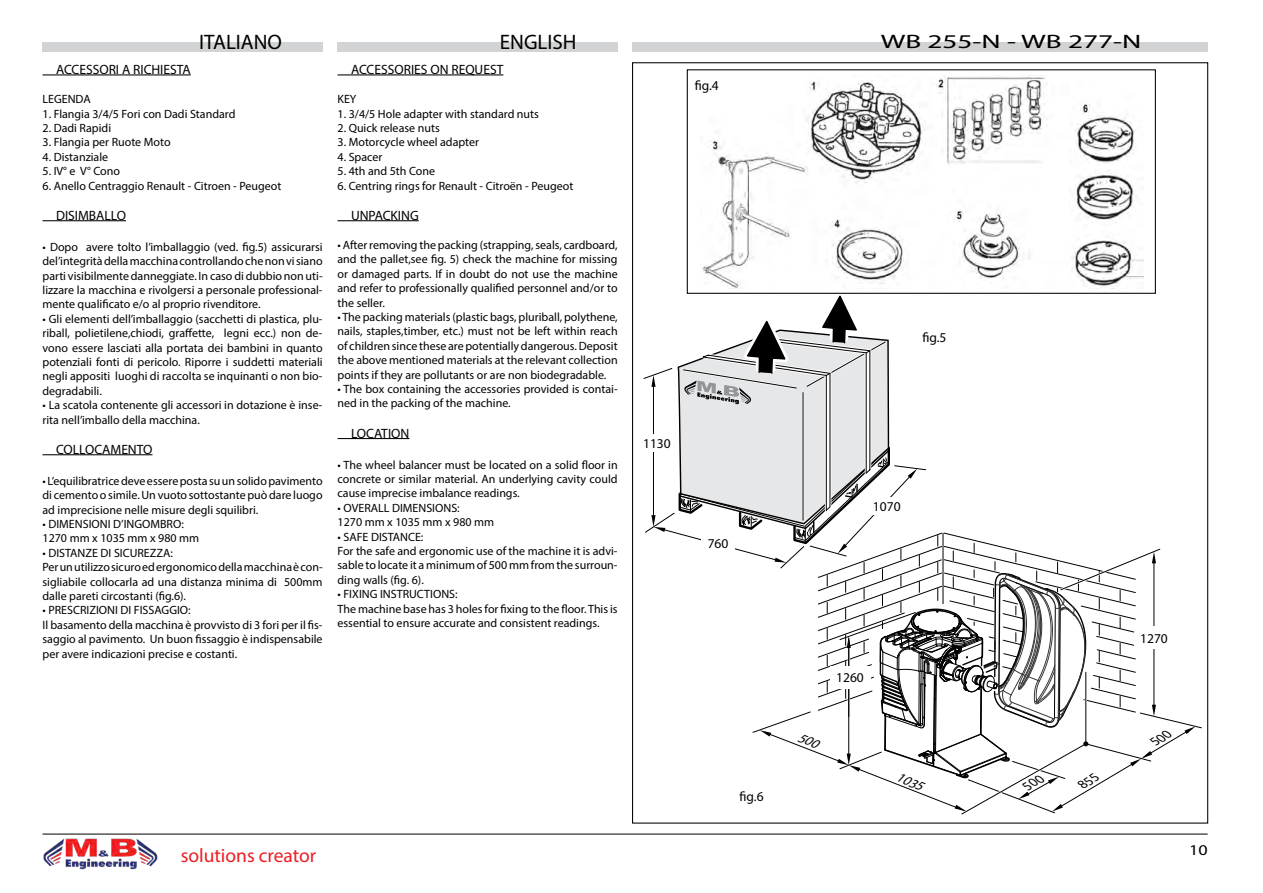
<style>
.page{position:relative;width:1263px;height:893px;background:#fff}
.page>*{position:absolute;margin:0;border:0;box-sizing:border-box;transform-origin:0 0}
.t1{font:21px "Myriad Pro";color:#000}
.t2{font:19.5px "Myriad Pro";color:#ed1e24}
.t3{font:19.5px "Myriad Pro";color:#000;scale:1.5 1}
.t4{font:15px "Myriad Pro";color:#000;scale:1.2 1}
.t5{font:13.5px "Myriad Pro";color:#000}
.t6{font:italic 13.5px "Myriad Pro";color:#000}
.t7{font:12px/14.4px "Myriad Pro";color:#000}
</style>
<div class="page">
<img style="left:43px;top:838px;width:114px;height:32px">
<hr style="left:43px;top:834px;width:1165px;height:1px;background:#000">
<div style="left:632px;top:43px;width:576px;height:9px;background:#d1d3d4"></div>
<div style="left:43px;top:43px;width:280px;height:9px;background:#d1d3d4"></div>
<div style="left:338px;top:43px;width:280px;height:9px;background:#d1d3d4"></div>
<hr style="left:43px;top:74px;width:148px;height:1px;background:#000">
<hr style="left:43px;top:220px;width:83px;height:1px;background:#000">
<hr style="left:43px;top:454px;width:110px;height:1px;background:#000">
<hr style="left:338px;top:74px;width:165px;height:1px;background:#000">
<hr style="left:338px;top:220px;width:81px;height:1px;background:#000">
<hr style="left:338px;top:438px;width:71px;height:1px;background:#000">
<img style="left:702px;top:75px;width:442px;height:214px">
<div style="left:687px;top:69px;width:469px;height:225px;border:1px solid #000"></div>
<svg style="left:644px;top:296px;width:558px;height:519px"></svg>
<h1 class="t1" style="left:199px;top:29px;width:84px">ITALIANO</h1>
<h1 class="t1" style="left:500px;top:29px;width:78px">ENGLISH</h1>
<p class="t5" style="left:56px;top:62px;width:136px">ACCESSORI A RICHIESTA</p>
<p class="t7" style="left:43px;top:92px;width:50px">LEGENDA</p>
<p class="t7" style="left:43px;top:106px;width:194px">1. Flangia 3/4/5 Fori con Dadi Standard</p>
<p class="t7" style="left:43px;top:121px;width:70px">2. Dadi Rapidi</p>
<p class="t7" style="left:43px;top:135px;width:130px">3. Flangia per Ruote Moto</p>
<p class="t7" style="left:43px;top:149px;width:67px">4. Distanziale</p>
<p class="t7" style="left:43px;top:164px;width:79px">5. IV° e V° Cono</p>
<p class="t7" style="left:43px;top:178px;width:240px">6. Anello Centraggio Renault - Citroen - Peugeot</p>
<p class="t5" style="left:56px;top:207px;width:72px">DISIMBALLO</p>
<p class="t7" style="left:43px;top:239px;width:282px;text-align:justify">• Dopo avere tolto l’imballaggio (ved. fig.5) assicurarsi del’integrità della macchina controllando che non vi siano parti visibilmente danneggiate. In caso di dubbio non uti&shy;lizzare la macchina e rivolgersi a personale professional&shy;mente qualificato e/o al proprio rivenditore.</p>
<p class="t7" style="left:43px;top:311px;width:282px;text-align:justify">• Gli elementi dell’imballaggio (sacchetti di plastica, plu&shy;riball, polietilene,chiodi, graffette, legni ecc.) non de&shy;vono essere lasciati alla portata dei bambini in quanto potenziali fonti di pericolo. Riporre i suddetti materiali negli appositi luoghi di raccolta se inquinanti o non bio&shy;degradabili.</p>
<p class="t7" style="left:43px;top:398px;width:282px">• La scatola contenente gli accessori in dotazione è inse&shy;rita nell’imballo della macchina.</p>
<p class="t5" style="left:56px;top:441px;width:98px">COLLOCAMENTO</p>
<p class="t7" style="left:43px;top:473px;width:282px;text-align:justify">• L’equilibratrice deve essere posta su un solido pavimento di cemento o simile. Un vuoto sottostante può dare luogo ad imprecisione nelle misure degli squilibri.</p>
<p class="t7" style="left:43px;top:517px;width:158px">• DIMENSIONI D’INGOMBRO:<br>1270 mm x 1035 mm x 980 mm</p>
<p class="t7" style="left:43px;top:545px;width:282px">• DISTANZE DI SICUREZZA:<br>Per un utilizzo sicuro ed ergonomico della macchina è con&shy;sigliabile collocarla ad una distanza minima di 500mm dalle pareti circostanti (fig.6).</p>
<p class="t7" style="left:43px;top:603px;width:282px">• PRESCRIZIONI DI FISSAGGIO:<br>Il basamento della macchina è provvisto di 3 fori per il fis&shy;saggio al pavimento. Un buon fissaggio è indispensabile per avere indicazioni precise e costanti.</p>
<p class="t5" style="left:351px;top:62px;width:154px">ACCESSORIES ON REQUEST</p>
<p class="t7" style="left:338px;top:92px;width:20px">KEY</p>
<p class="t7" style="left:338px;top:106px;width:203px">1. 3/4/5 Hole adapter with standard nuts</p>
<p class="t7" style="left:338px;top:121px;width:104px">2. Quick release nuts</p>
<p class="t7" style="left:338px;top:135px;width:143px">3. Motorcycle wheel adapter</p>
<p class="t7" style="left:338px;top:149px;width:46px">4. Spacer</p>
<p class="t7" style="left:338px;top:164px;width:99px">5. 4th and 5th Cone</p>
<p class="t7" style="left:338px;top:178px;width:237px">6. Centring rings for Renault - Citroën - Peugeot</p>
<p class="t5" style="left:351px;top:207px;width:69px">UNPACKING</p>
<p class="t7" style="left:338px;top:238px;width:282px;text-align:justify">• After removing the packing (strapping, seals, cardboard, and the pallet,see fig. 5) check the machine for missing or damaged parts. If in doubt do not use the machine and refer to professionally qualified personnel and/or to the seller.</p>
<p class="t7" style="left:338px;top:310px;width:282px;text-align:justify">• The packing materials (plastic bags, pluriball, polythene, nails, staples,timber, etc.) must not be left within reach of children since these are potentially dangerous. Deposit the above mentioned materials at the relevant collection points if they are pollutants or are non biodegradable.</p>
<p class="t7" style="left:338px;top:382px;width:282px">• The box containing the accessories provided is contai&shy;ned in the packing of the machine.</p>
<p class="t5" style="left:351px;top:425px;width:60px">LOCATION</p>
<p class="t7" style="left:338px;top:457px;width:282px;text-align:justify">• The wheel balancer must be located on a solid floor in concrete or similar material. An underlying cavity could cause imprecise imbalance readings.</p>
<p class="t7" style="left:338px;top:500px;width:158px">• OVERALL DIMENSIONS:<br>1270 mm x 1035 mm x 980 mm</p>
<p class="t7" style="left:338px;top:529px;width:282px">• SAFE DISTANCE:<br>For the safe and ergonomic use of the machine it is advi&shy;sable to locate it a minimum of 500 mm from the surroun&shy;ding walls (fig. 6).</p>
<p class="t7" style="left:338px;top:587px;width:282px">• FIXING INSTRUCTIONS:<br>The machine base has 3 holes for fixing to the floor. This is essential to ensure accurate and consistent readings.</p>
<p class="t5" style="left:695px;top:77px;width:26px">fig.4</p>
<p class="t5" style="left:643px;top:435px;width:29px">1130</p>
<p class="t5" style="left:708px;top:535px;width:22px">760</p>
<h2 class="t2" style="left:181px;top:843px;width:137px">solutions creator</h2>
<p class="t5" style="left:739px;top:788px;width:26px">fig.6</p>
<h2 class="t3" style="left:881px;top:30px;width:175px">WB 255-N - WB 277-N</h2>
<p class="t5" style="left:922px;top:329px;width:26px">fig.5</p>
<p class="t5" style="left:873px;top:498px;width:29px">1070</p>
<p class="t5" style="left:836px;top:669px;width:29px">1260</p>
<p class="t6" style="left:900px;top:768px;width:29px;rotate:23deg">1035</p>
<p class="t5" style="left:1140px;top:630px;width:29px">1270</p>
<p class="t4" style="left:1189px;top:841px;width:17px">10</p>
</div>
